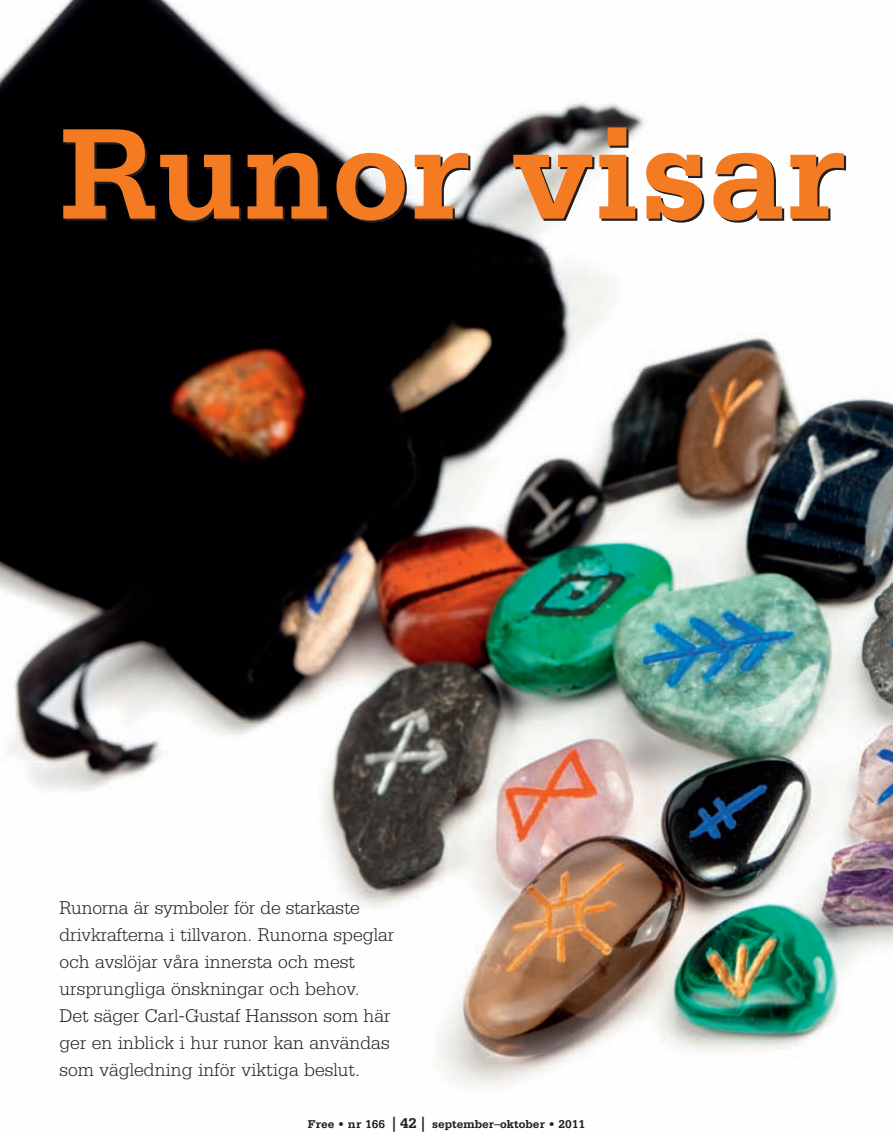
<style>
.page{position:relative;width:893px;height:1148px;background:#fff}
.page>*{position:absolute;margin:0;border:0;box-sizing:border-box;transform-origin:0 0}
.t1{font:700 136.5px "Serifa";color:#f47b21}
.t2{font:300 19.5px/27px "Serifa";color:#231f20}
.t3{font:700 12px "Serifa";color:#231f20}
.s1{font-size:15px}
</style>
<div class="page">
<img style="left:0;top:0;width:893px;height:1088px">
<h1 class="t1" style="left:59px;top:129px;width:787px">Runor visar</h1>
<p class="t2" style="left:59px;top:896px;width:336px">Runorna är symboler för de starkaste drivkrafterna i tillvaron. Runorna speglar och avslöjar våra innersta och mest ursprungliga önskningar och behov.<br>Det säger Carl-Gustaf Hansson som här ger en inblick i hur runor kan användas som vägledning inför viktiga beslut.</p>
<p class="t3" style="left:308px;top:1120px;width:278px">Free • nr 166 <span class="s1">| 42 |</span> september–oktober • 2011</p>
</div>
